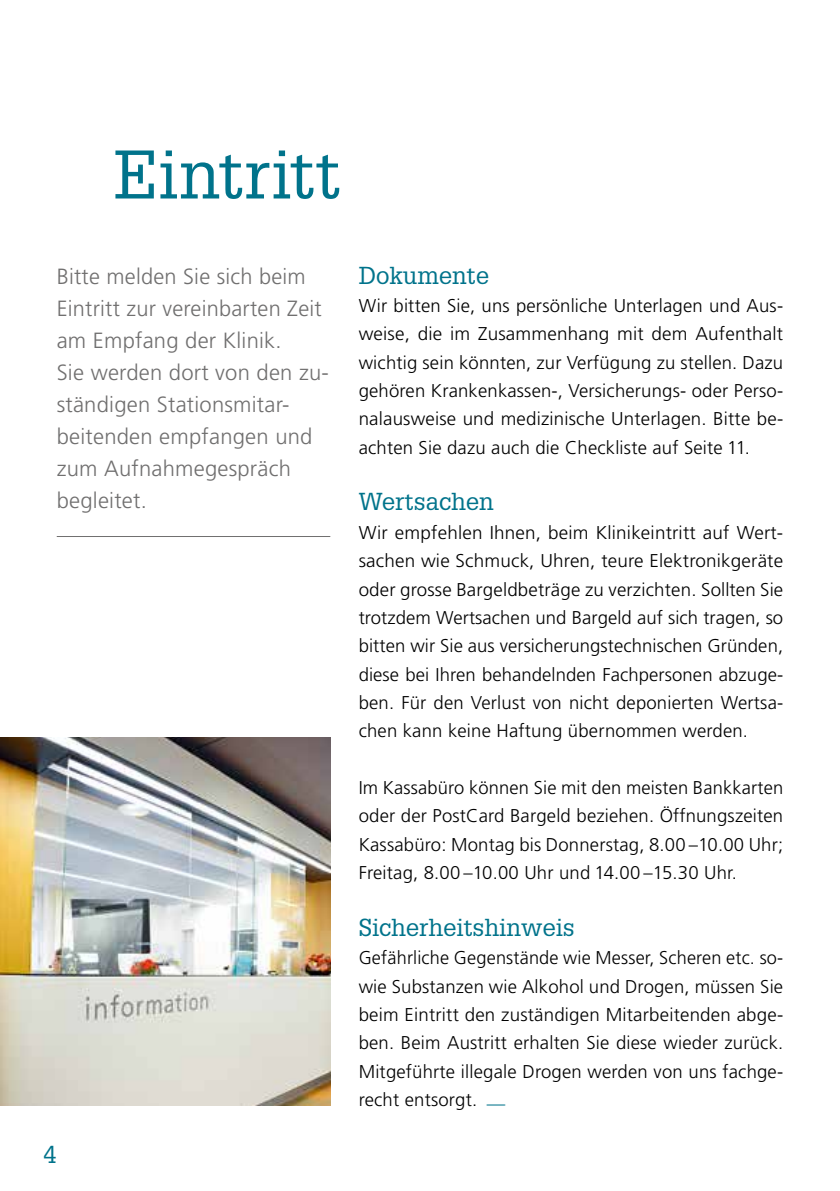
<style>
.page{position:relative;width:840px;height:1191px;background:#fff}
.page>*{position:absolute;margin:0;border:0;box-sizing:border-box;transform-origin:0 0}
.t1{font:67px "Glypha LT";letter-spacing:.01em;color:#00738b}
.t2{font:24px "Glypha LT";color:#00738b}
.t3{font:300 22px/32px "Frutiger LT";letter-spacing:.01em;color:#706f6f}
.t4{font:300 18.4px/28.4px "Frutiger LT";letter-spacing:.01em;color:#000;text-align:justify}
.s1{color:#00738b}
</style>
<div class="page">
<hr style="left:57px;top:536px;width:273px;height:1px;background:#706f6f">
<img style="left:0;top:737px;width:330px;height:369px">
<h1 class="t1" style="left:113px;top:134px;width:229px">Eintritt</h1>
<p class="t3" style="left:57px;top:260px;width:272px">Bitte melden Sie sich beim<br>Eintritt zur vereinbarten Zeit am Empfang der Klinik.<br>Sie werden dort von den zu&shy;ständigen Stationsmitar&shy;beitenden empfangen und zum Aufnahmegespräch begleitet.</p>
<h2 class="t2" style="left:43px;top:1139px;width:15px">4</h2>
<h2 class="t2" style="left:358px;top:260px;width:132px">Dokumente</h2>
<p class="t4" style="left:358px;top:292px;width:426px">Wir bitten Sie, uns persönliche Unterlagen und Aus&shy;weise, die im Zusammenhang mit dem Aufenthalt wichtig sein könnten, zur Verfügung zu stellen. Dazu gehören Krankenkassen-, Versicherungs- oder Perso&shy;nalausweise und medizinische Unterlagen. Bitte be&shy;achten Sie dazu auch die Checkliste auf Seite 11.</p>
<h2 class="t2" style="left:358px;top:487px;width:137px">Wertsachen</h2>
<p class="t4" style="left:358px;top:518px;width:426px">Wir empfehlen Ihnen, beim Klinikeintritt auf Wert&shy;sachen wie Schmuck, Uhren, teure Elektronikgeräte oder grosse Bargeldbeträge zu verzichten. Sollten Sie trotzdem Wertsachen und Bargeld auf sich tragen, so bitten wir Sie aus versicherungstechnischen Gründen, diese bei Ihren behandelnden Fachpersonen abzuge&shy;ben. Für den Verlust von nicht deponierten Wertsa&shy;chen kann keine Haftung übernommen werden.</p>
<p class="t4" style="left:358px;top:773px;width:426px">Im Kassabüro können Sie mit den meisten Bankkarten oder der PostCard Bargeld beziehen. Öffnungszeiten Kassabüro: Montag bis Donnerstag, 8.00 –10.00 Uhr; Freitag, 8.00 –10.00 Uhr und 14.00 –15.30 Uhr.</p>
<h2 class="t2" style="left:358px;top:912px;width:217px">Sicherheitshinweis</h2>
<p class="t4" style="left:358px;top:943px;width:426px">Gefährliche Gegenstände wie Messer, Scheren etc. so&shy;wie Substanzen wie Alkohol und Drogen, müssen Sie beim Eintritt den zuständigen Mitarbeitenden abge&shy;ben. Beim Austritt erhalten Sie diese wieder zurück.<br>Mitgeführte illegale Drogen werden von uns fachge&shy;recht entsorgt. <span class="s1">—</span></p>
</div>
